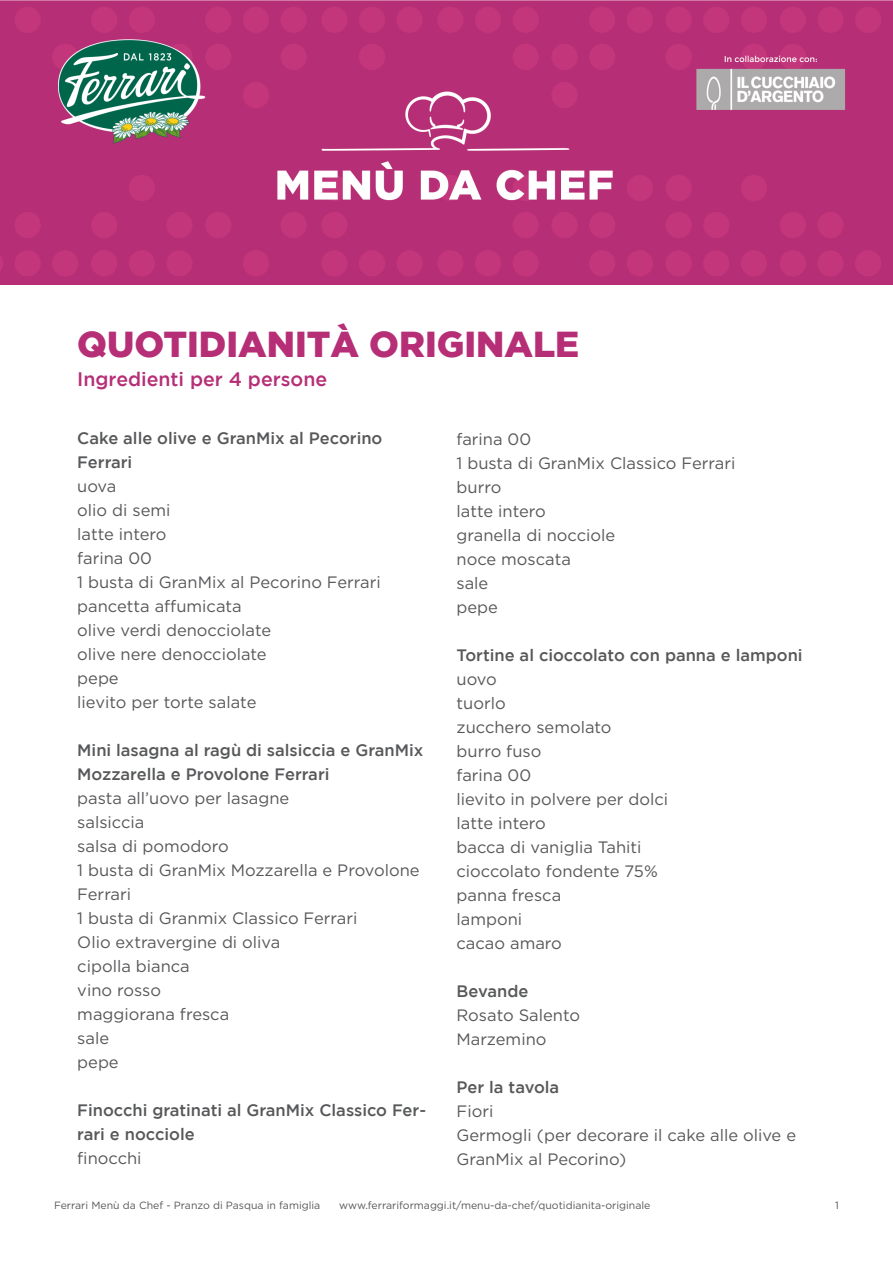
<style>
.page{position:relative;width:893px;height:1263px;background:#fff}
.page>*{position:absolute;margin:0;border:0;box-sizing:border-box;transform-origin:0 0}
.t1{font:900 36px "Gotham";color:#b62e76}
.t2{font:500 19.5px "Gotham";color:#b62e76}
.t3{font:16.5px/24px "Gotham";color:#57585a}
.t4{font:500 16.5px/24px "Gotham";color:#57585a}
.t5{font:10.5px "Gotham";color:#57585a}
</style>
<div class="page">
<img style="left:0;top:0;width:893px;height:285px">
<h1 class="t1" style="left:77px;top:323px;width:503px">QUOTIDIANITÀ ORIGINALE</h1>
<p class="t2" style="left:77px;top:368px;width:251px">Ingredienti per 4 persone</p>
<p class="t4" style="left:77px;top:425px;width:307px">Cake alle olive e GranMix al Pecorino<br>Ferrari</p>
<p class="t3" style="left:77px;top:473px;width:305px">uova<br>olio di semi<br>latte intero<br>farina 00<br>1 busta di GranMix al Pecorino Ferrari pancetta affumicata<br>olive verdi denocciolate<br>olive nere denocciolate<br>pepe<br>lievito per torte salate</p>
<p class="t4" style="left:77px;top:737px;width:347px">Mini lasagna al ragù di salsiccia e GranMix<br>Mozzarella e Provolone Ferrari</p>
<p class="t3" style="left:77px;top:786px;width:344px">pasta all’uovo per lasagne<br>salsiccia<br>salsa di pomodoro<br>1 busta di GranMix Mozzarella e Provolone<br>Ferrari<br>1 busta di Granmix Classico Ferrari<br>Olio extravergine di oliva<br>cipolla bianca<br>vino rosso<br>maggiorana fresca<br>sale<br>pepe</p>
<p class="t4" style="left:77px;top:1098px;width:350px">Finocchi gratinati al GranMix Classico Fer&shy;rari e nocciole</p>
<p class="t3" style="left:77px;top:1146px;width:66px">finocchi</p>
<p class="t3" style="left:457px;top:427px;width:280px">farina 00<br>1 busta di GranMix Classico Ferrari burro<br>latte intero<br>granella di nocciole<br>noce moscata<br>sale<br>pepe</p>
<p class="t4" style="left:457px;top:643px;width:348px">Tortine al cioccolato con panna e lamponi</p>
<p class="t3" style="left:457px;top:667px;width:213px">uovo<br>tuorlo<br>zucchero semolato<br>burro fuso<br>farina 00<br>lievito in polvere per dolci latte intero<br>bacca di vaniglia Tahiti cioccolato fondente 75% panna fresca<br>lamponi<br>cacao amaro</p>
<p class="t4" style="left:457px;top:979px;width:73px">Bevande</p>
<p class="t3" style="left:457px;top:1003px;width:125px">Rosato Salento<br>Marzemino</p>
<p class="t4" style="left:457px;top:1075px;width:104px">Per la tavola</p>
<p class="t3" style="left:457px;top:1099px;width:341px">Fiori<br>Germogli (per decorare il cake alle olive e<br>GranMix al Pecorino)</p>
<p class="t5" style="left:54px;top:1198px;width:268px">Ferrari Menù da Chef - Pranzo di Pasqua in famiglia</p>
<p class="t5" style="left:339px;top:1198px;width:313px">www.ferrariformaggi.it/menu-da-chef/quotidianita-originale</p>
<p class="t5" style="left:835px;top:1198px;width:5px">1</p>
</div>
